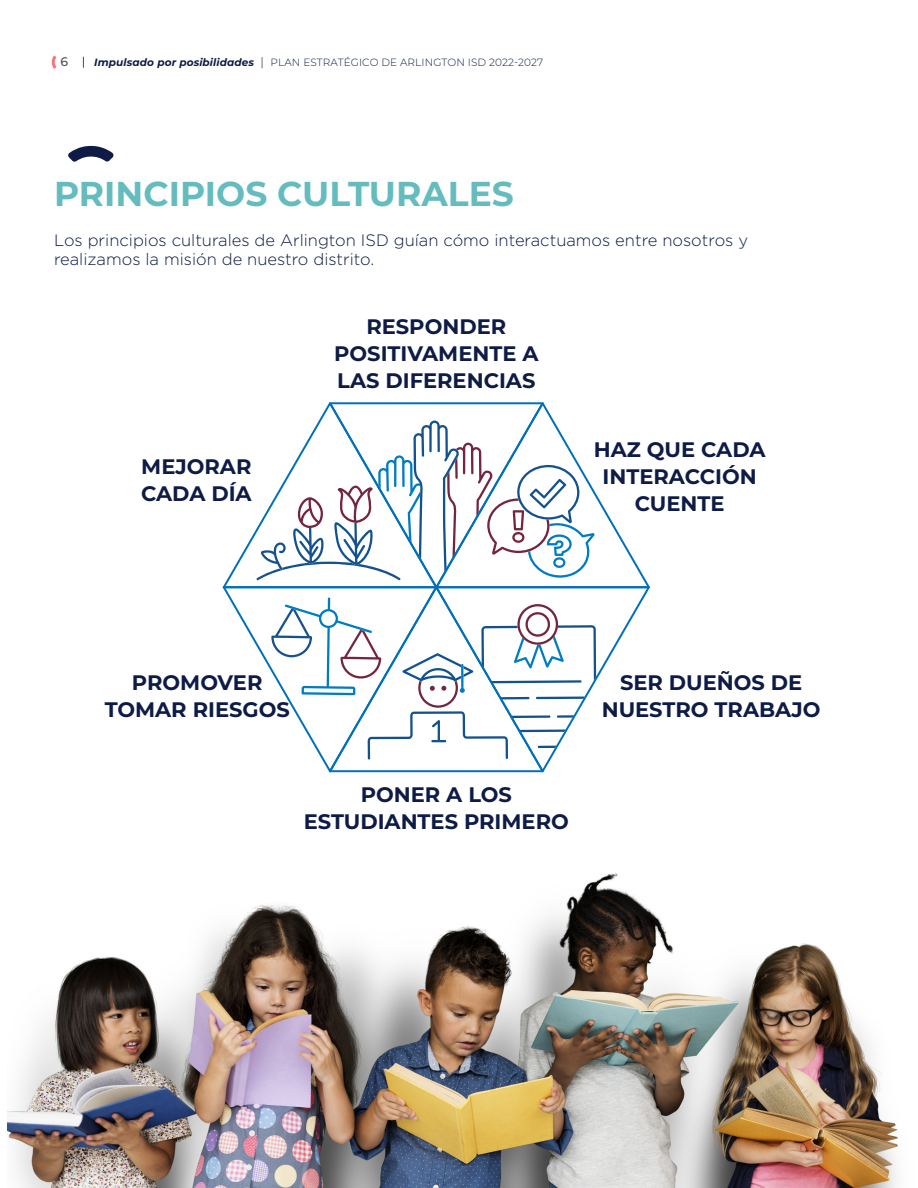
<style>
.page{position:relative;width:918px;height:1188px;background:#fff}
.page>*{position:absolute;margin:0;border:0;box-sizing:border-box;transform-origin:0 0}
.Paragraph_Style_9pt{font:700 34.5px "Montserrat";color:#65bcbf}
.Paragraph_Style_9pt-2{font:700 21px/27px "Montserrat";color:#0d1b46;text-align:center}
.Paragraph_Style_9pt-3{font:300 16.5px/19.5px "Gotham";color:#0d1b46}
.t1{font:500 12.45px "Montserrat";color:#4b4c4d}
.t2{font:300 10.5px "Montserrat";letter-spacing:.01em;color:#0d1b46}
.s1{font-weight:700;font-style:italic}
.s2{font-size:12px}
</style>
<div class="page">
<svg style="left:68px;top:146px;width:46px;height:16px"></svg>
<svg style="left:223px;top:402px;width:427px;height:370px"></svg>
<img style="left:8px;top:873px;width:890px;height:315px">
<svg style="left:52px;top:56px;width:4px;height:13px"></svg>
<p class="t1" style="left:61px;top:53px;width:9px">6</p>
<p class="t2" style="left:94px;top:55px;width:450px"><span class="s1">Impulsado por posibilidades</span> <span class="s2">|</span> PLAN ESTRATÉGICO DE ARLINGTON ISD 2022-2027</p>
<p class="Paragraph_Style_9pt" style="left:54px;top:169px;width:461px">PRINCIPIOS CULTURALES</p>
<p class="Paragraph_Style_9pt-3" style="left:54px;top:230px;width:696px">Los principios culturales de Arlington ISD guían cómo interactuamos entre nosotros y realizamos la misión de nuestro distrito.</p>
<p class="Paragraph_Style_9pt-2" style="left:141px;top:452px;width:112px">MEJORAR</p>
<p class="Paragraph_Style_9pt-2" style="left:141px;top:479px;width:112px">CADA DÍA</p>
<p class="Paragraph_Style_9pt-2" style="left:334px;top:312px;width:206px">RESPONDER<br>POSITIVAMENTE A<br>LAS DIFERENCIAS</p>
<p class="Paragraph_Style_9pt-2" style="left:594px;top:435px;width:173px">HAZ QUE CADA<br>INTERACCIÓN<br>CUENTE</p>
<p class="Paragraph_Style_9pt-2" style="left:105px;top:668px;width:187px">PROMOVER<br>TOMAR RIESGOS</p>
<p class="Paragraph_Style_9pt-2" style="left:304px;top:780px;width:267px">PONER A LOS<br>ESTUDIANTES PRIMERO</p>
<p class="Paragraph_Style_9pt-2" style="left:602px;top:668px;width:220px">SER DUEÑOS DE<br>NUESTRO TRABAJO</p>
</div>
